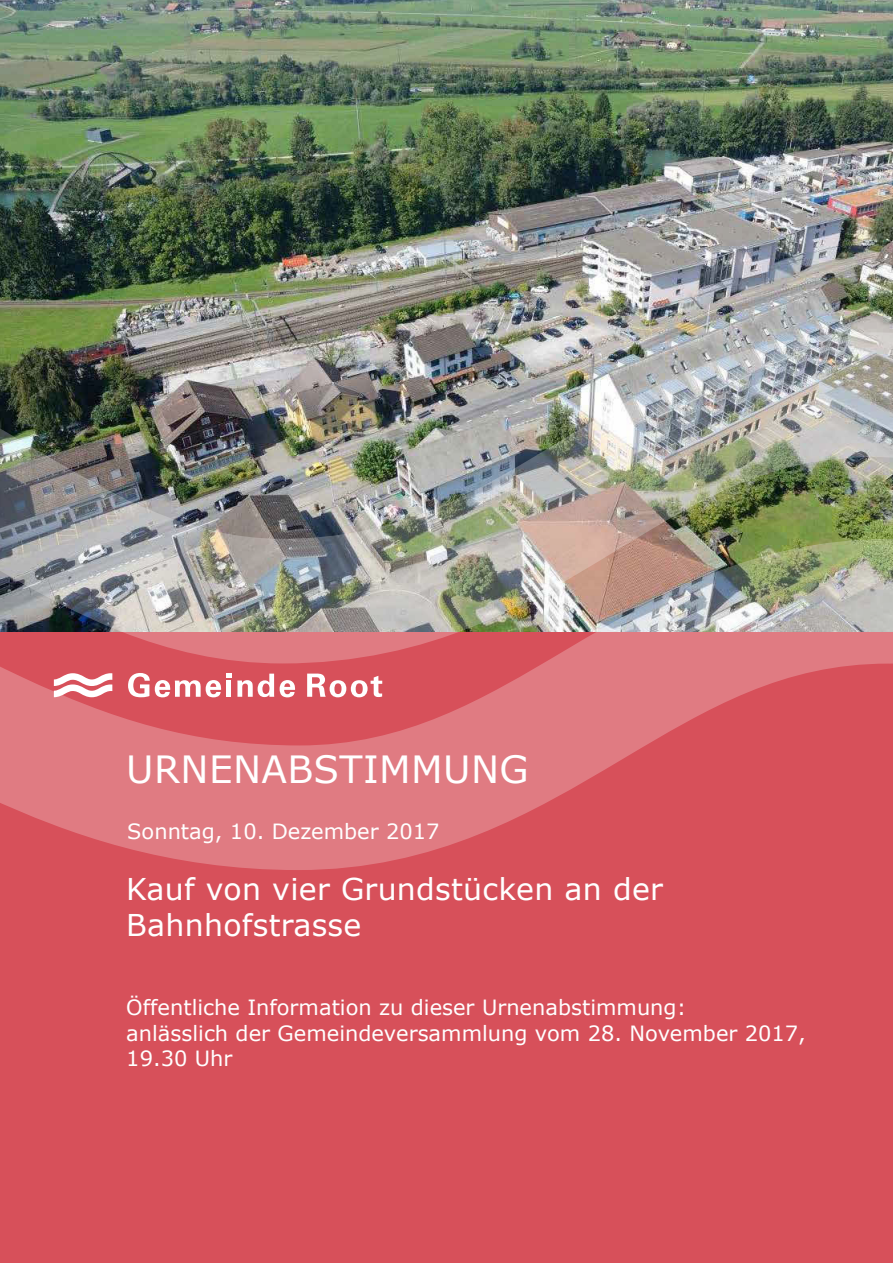
<style>
.page{position:relative;width:893px;height:1263px;background:#d7505a}
.page>*{position:absolute;margin:0;border:0;box-sizing:border-box;transform-origin:0 0}
.t1{font:37.5px "Verdana";letter-spacing:.01em;color:#fff}
.t2{font:30px/36px "Verdana";letter-spacing:.01em;color:#fff}
.t3{font:21px/25.2px "Verdana";color:#fff}
</style>
<div class="page">
<img style="left:0;top:0;width:893px;height:332px">
<svg style="left:0;top:663px;width:893px;height:207px"></svg>
<img style="left:0;top:332px;width:893px;height:331px">
<svg style="left:128px;top:673px;width:103px;height:24px"></svg>
<svg style="left:237px;top:674px;width:37px;height:23px"></svg>
<svg style="left:280px;top:680px;width:15px;height:17px"></svg>
<svg style="left:307px;top:673px;width:75px;height:24px"></svg>
<svg style="left:54px;top:673px;width:58px;height:24px"></svg>
<h1 class="t1" style="left:126px;top:745px;width:404px">URNENABSTIMMUNG</h1>
<p class="t3" style="left:127px;top:819px;width:314px">Sonntag, 10. Dezember 2017</p>
<h2 class="t2" style="left:126px;top:872px;width:538px">Kauf von vier Grundstücken an der<br>Bahnhofstrasse</h2>
<p class="t3" style="left:126px;top:995px;width:681px">Öffentliche Information zu dieser Urnenabstimmung:<br>anlässlich der Gemeindeversammlung vom 28. November 2017,<br>19.30 Uhr</p>
</div>
